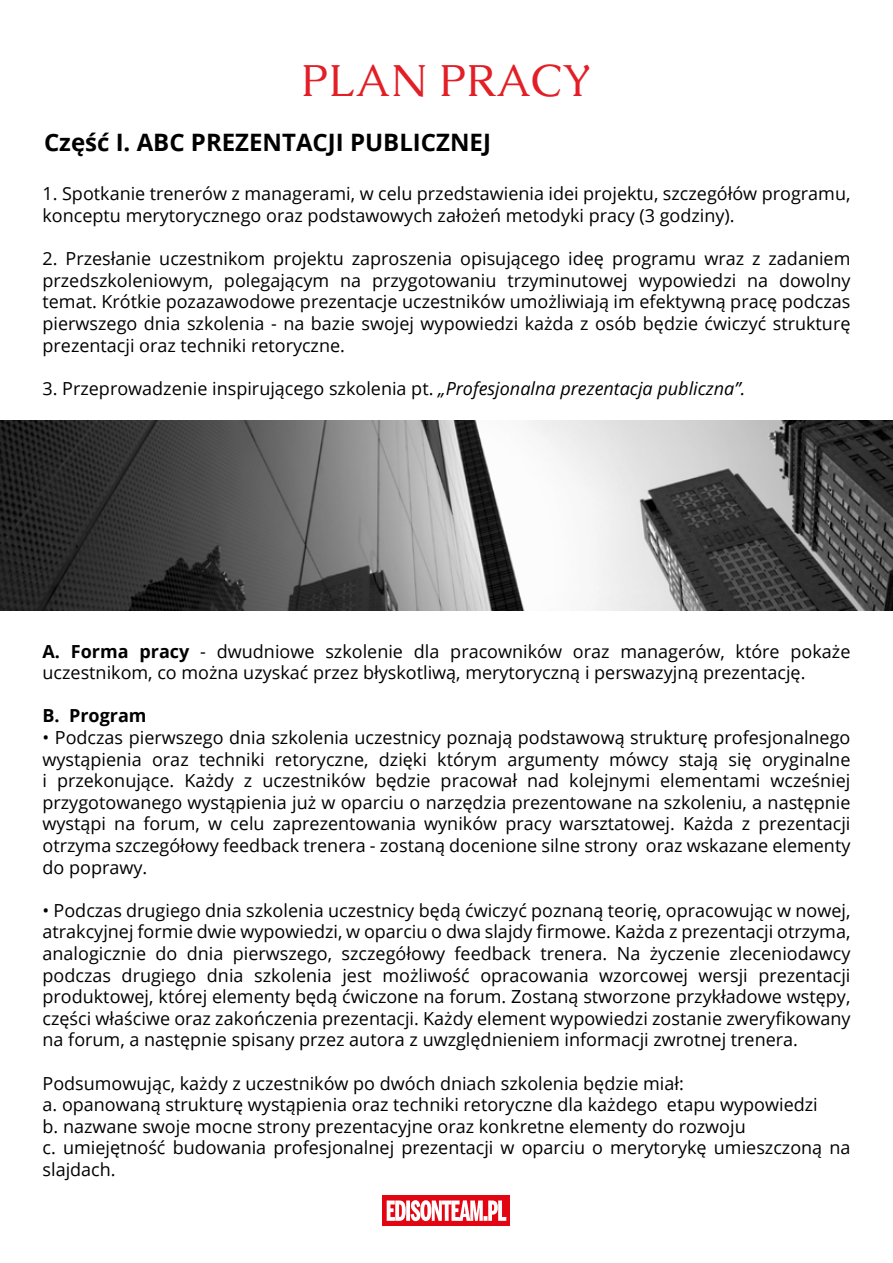
<style>
.page{position:relative;width:893px;height:1263px;background:#fff}
.page>*{position:absolute;margin:0;border:0;box-sizing:border-box;transform-origin:0 0}
.t1{font:45px "Caudex";color:#e21f26}
.t2{font:700 24px "Open Sans";color:#000}
.t3{font:18px/21.6px "Open Sans";color:#000}
.t4{font:700 18px "Open Sans";color:#000}
.s1{font-style:italic}
.s2{font-weight:700}
</style>
<div class="page">
<div style="left:383px;top:1195px;width:127px;height:31px;background:#e20613"></div>
<svg style="left:387px;top:1200px;width:119px;height:21px"></svg>
<img style="left:1px;top:420px;width:891px;height:190px">
<h1 class="t1" style="left:301px;top:51px;width:293px">PLAN PRACY</h1>
<h2 class="t2" style="left:44px;top:125px;width:448px">Część I. ABC PREZENTACJI PUBLICZNEJ</h2>
<p class="t3" style="left:43px;top:183px;width:809px">1. Spotkanie trenerów z managerami, w celu przedstawienia idei projektu, szczegółów programu, konceptu merytorycznego oraz podstawowych założeń metodyki pracy (3 godziny).</p>
<p class="t3" style="left:43px;top:247px;width:809px;text-align:justify">2. Przesłanie uczestnikom projektu zaproszenia opisującego ideę programu wraz z zadaniem przedszkoleniowym, polegającym na przygotowaniu trzyminutowej wypowiedzi na dowolny temat. Krótkie pozazawodowe prezentacje uczestników umożliwiają im efektywną pracę podczas pierwszego dnia szkolenia - na bazie swojej wypowiedzi każda z osób będzie ćwiczyć strukturę prezentacji oraz techniki retoryczne.</p>
<p class="t3" style="left:43px;top:377px;width:704px">3. Przeprowadzenie inspirującego szkolenia pt. <span class="s1">„Profesjonalna prezentacja publiczna”.</span></p>
<p class="t3" style="left:43px;top:640px;width:809px"><span class="s2">A. Forma pracy</span> - dwudniowe szkolenie dla pracowników oraz managerów, które pokaże uczestnikom, co można uzyskać przez błyskotliwą, merytoryczną i perswazyjną prezentację.</p>
<p class="t4" style="left:43px;top:703px;width:106px">B. Program</p>
<p class="t3" style="left:43px;top:726px;width:809px;text-align:justify">• Podczas pierwszego dnia szkolenia uczestnicy poznają podstawową strukturę profesjonalnego wystąpienia oraz techniki retoryczne, dzięki którym argumenty mówcy stają się oryginalne i przekonujące. Każdy z uczestników będzie pracował nad kolejnymi elementami wcześniej przygotowanego wystąpienia już w oparciu o narzędzia prezentowane na szkoleniu, a następnie wystąpi na forum, w celu zaprezentowania wyników pracy warsztatowej. Każda z prezentacji otrzyma szczegółowy feedback trenera - zostaną docenione silne strony oraz wskazane elementy do poprawy.</p>
<p class="t3" style="left:43px;top:899px;width:809px;text-align:justify">• Podczas drugiego dnia szkolenia uczestnicy będą ćwiczyć poznaną teorię, opracowując w nowej, atrakcyjnej formie dwie wypowiedzi, w oparciu o dwa slajdy firmowe. Każda z prezentacji otrzyma, analogicznie do dnia pierwszego, szczegółowy feedback trenera. Na życzenie zleceniodawcy podczas drugiego dnia szkolenia jest możliwość opracowania wzorcowej wersji prezentacji produktowej, której elementy będą ćwiczone na forum. Zostaną stworzone przykładowe wstępy, części właściwe oraz zakończenia prezentacji. Każdy element wypowiedzi zostanie zweryfikowany na forum, a następnie spisany przez autora z uwzględnieniem informacji zwrotnej trenera.</p>
<p class="t3" style="left:43px;top:1072px;width:809px">Podsumowując, każdy z uczestników po dwóch dniach szkolenia będzie miał:<br>a. opanowaną strukturę wystąpienia oraz techniki retoryczne dla każdego etapu wypowiedzi<br>b. nazwane swoje mocne strony prezentacyjne oraz konkretne elementy do rozwoju<br>c. umiejętność budowania profesjonalnej prezentacji w oparciu o merytorykę umieszczoną na slajdach.</p>
</div>
